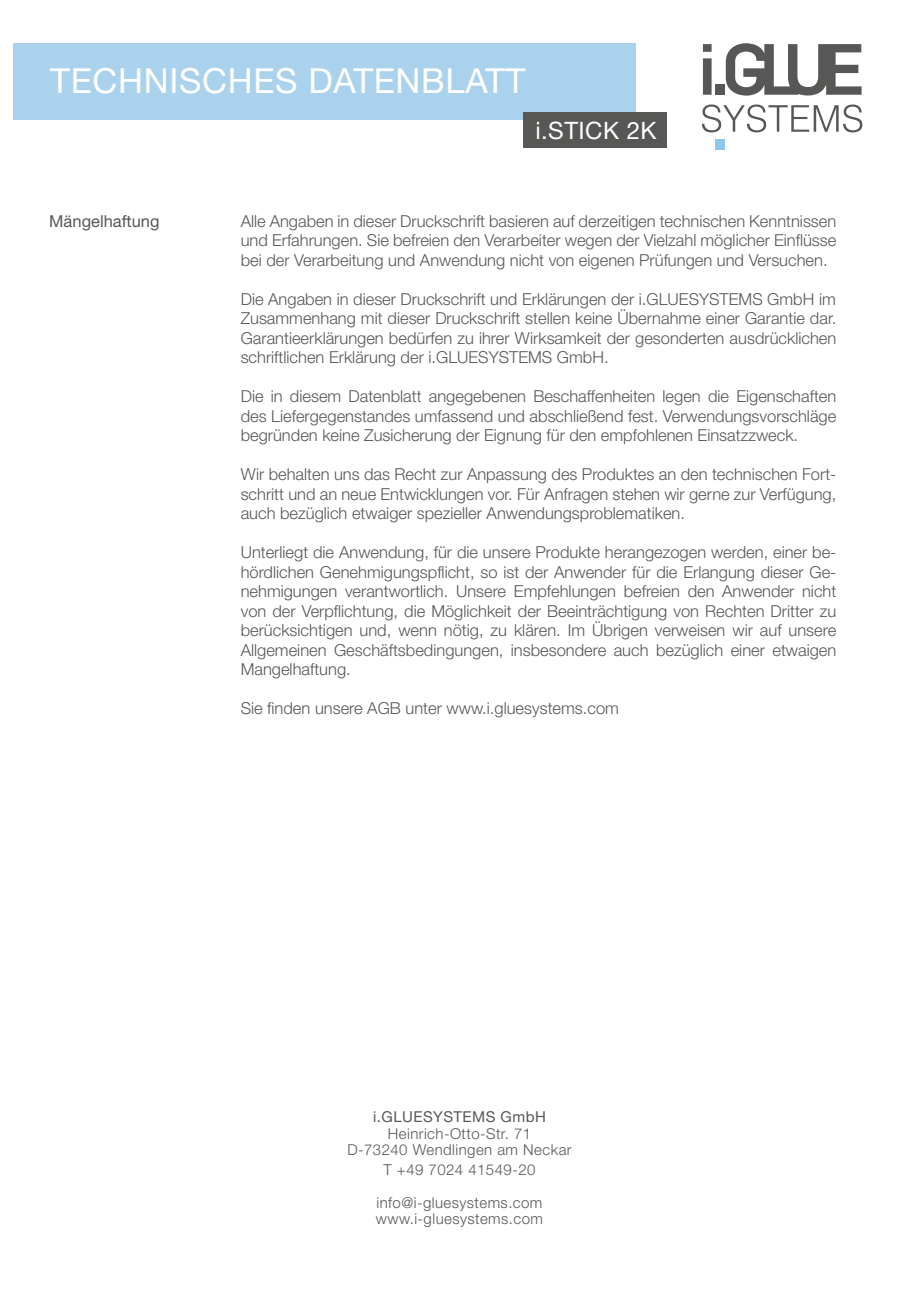
<style>
.page{position:relative;width:919px;height:1289px;background:#fff}
.page>*{position:absolute;margin:0;border:0;box-sizing:border-box;transform-origin:0 0}
.t1{font:34.5px "Helvetica Neue LT Std";letter-spacing:.02em;color:#fff}
.t2{font:24px "Helvetica Neue LT Std";letter-spacing:.02em;color:#fff}
.t3{font:300 16.5px/19.5px "Helvetica Neue LT Std";color:#575756;text-align:justify}
.t4{font:16.5px "Helvetica Neue LT Std";color:#575756}
.t5{font:300 15px/16.5px "Helvetica Neue LT Std";letter-spacing:.03em;color:#575756;text-align:center}
.t6{font:15px "Helvetica Neue LT Std";letter-spacing:.03em;color:#575756}
</style>
<div class="page">
<svg style="left:702px;top:44px;width:9px;height:51px"></svg>
<div style="left:715px;top:84px;width:9px;height:11px;background:#575756"></div>
<div style="left:715px;top:139px;width:9px;height:11px;background:#8ec7e9"></div>
<svg style="left:725px;top:43px;width:136px;height:53px"></svg>
<svg style="left:701px;top:104px;width:161px;height:28px"></svg>
<div style="left:13px;top:43px;width:622px;height:77px;background:#aad2ed"></div>
<div style="left:523px;top:113px;width:144px;height:35px;background:#575756"></div>
<h1 class="t1" style="left:50px;top:61px;width:477px">TECHNISCHES DATENBLATT</h1>
<h2 class="t2" style="left:535px;top:116px;width:123px">i.STICK 2K</h2>
<p class="t4" style="left:49px;top:211px;width:112px">Mängelhaftung</p>
<p class="t3" style="left:241px;top:211px;width:597px">Alle Angaben in dieser Druckschrift basieren auf derzeitigen technischen Kenntnissen und Erfahrungen. Sie befreien den Verarbeiter wegen der Vielzahl möglicher Einflüsse bei der Verarbeitung und Anwendung nicht von eigenen Prüfungen und Versuchen.</p>
<p class="t3" style="left:241px;top:289px;width:597px">Die Angaben in dieser Druckschrift und Erklärungen der i.GLUESYSTEMS GmbH im Zusammenhang mit dieser Druckschrift stellen keine Übernahme einer Garantie dar.<br>Garantieerklärungen bedürfen zu ihrer Wirksamkeit der gesonderten ausdrücklichen schriftlichen Erklärung der i.GLUESYSTEMS GmbH.</p>
<p class="t3" style="left:241px;top:386px;width:597px">Die in diesem Datenblatt angegebenen Beschaffenheiten legen die Eigenschaften des Liefergegenstandes umfassend und abschließend fest. Verwendungsvorschläge begründen keine Zusicherung der Eignung für den empfohlenen Einsatzzweck.</p>
<p class="t3" style="left:241px;top:464px;width:597px">Wir behalten uns das Recht zur Anpassung des Produktes an den technischen Fort&shy;schritt und an neue Entwicklungen vor. Für Anfragen stehen wir gerne zur Verfügung, auch bezüglich etwaiger spezieller Anwendungsproblematiken.</p>
<p class="t3" style="left:241px;top:542px;width:597px">Unterliegt die Anwendung, für die unsere Produkte herangezogen werden, einer be&shy;hördlichen Genehmigungspflicht, so ist der Anwender für die Erlangung dieser Ge&shy;nehmigungen verantwortlich. Unsere Empfehlungen befreien den Anwender nicht von der Verpflichtung, die Möglichkeit der Beeinträchtigung von Rechten Dritter zu berücksichtigen und, wenn nötig, zu klären. Im Übrigen verweisen wir auf unsere Allgemeinen Geschäftsbedingungen, insbesondere auch bezüglich einer etwaigen Mangelhaftung.</p>
<p class="t3" style="left:241px;top:698px;width:380px">Sie finden unsere AGB unter www.i.gluesystems.com</p>
<p class="t6" style="left:373px;top:1107px;width:174px">i.GLUESYSTEMS GmbH</p>
<p class="t5" style="left:347px;top:1124px;width:226px">Heinrich-Otto-Str. 71<br>D-73240 Wendlingen am Neckar</p>
<p class="t5" style="left:383px;top:1160px;width:153px">T +49 7024 41549-20</p>
<p class="t5" style="left:376px;top:1193px;width:169px;text-align:left">info@i-gluesystems.com www.i-gluesystems.com</p>
</div>
